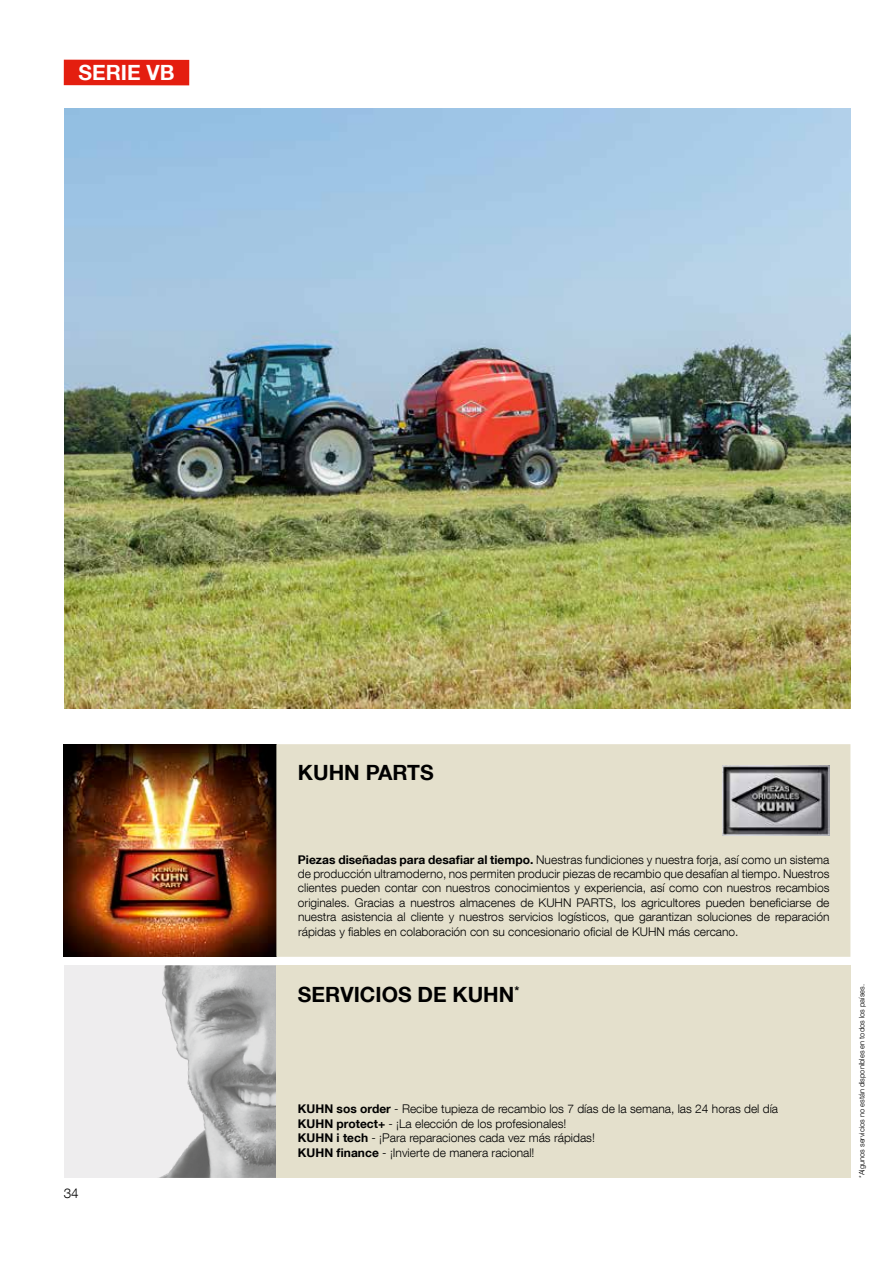
<style>
.page{position:relative;width:893px;height:1263px;background:#fff}
.page>*{position:absolute;margin:0;border:0;box-sizing:border-box;transform-origin:0 0}
.t1{font:700 21px "Helvetica Neue LT Com";color:#000}
.t2{font:700 21px "Helvetica Neue LT Com";color:#fff}
.t3{font:300 13.5px "Helvetica Neue LT Com";color:#000}
.t4{font:300 12px/14.4px "Helvetica Neue LT Com";color:#000;text-align:justify}
.t5{font:300 7.5px "Helvetica Neue LT Com";color:#000}
.s1{font-weight:700}
</style>
<div class="page">
<img style="left:64px;top:744px;width:212px;height:213px">
<div style="left:64px;top:965px;width:212px;height:213px;background:#eeedee"></div>
<img style="left:159px;top:965px;width:117px;height:213px">
<div style="left:276px;top:744px;width:574px;height:213px;background:#e4e0cc"></div>
<div style="left:276px;top:965px;width:574px;height:213px;background:#e4e0cc"></div>
<img style="left:64px;top:108px;width:787px;height:600px">
<div style="left:64px;top:60px;width:125px;height:25px;background:#e41e0f"></div>
<img style="left:722px;top:765px;width:107px;height:70px">
<h1 class="t2" style="left:78px;top:59px;width:98px">SERIE VB</h1>
<p class="t3" style="left:64px;top:1185px;width:16px">34</p>
<h1 class="t1" style="left:298px;top:760px;width:137px">KUHN PARTS</h1>
<p class="t4" style="left:298px;top:852px;width:533px"><span class="s1">Piezas diseñadas para desafiar al tiempo.</span> Nuestras fundiciones y nuestra forja, así como un sistema de producción ultramoderno, nos permiten producir piezas de recambio que desafían al tiempo. Nuestros clientes pueden contar con nuestros conocimientos y experiencia, así como con nuestros recambios originales. Gracias a nuestros almacenes de KUHN PARTS, los agricultores pueden beneficiarse de nuestra asistencia al cliente y nuestros servicios logísticos, que garantizan soluciones de reparación rápidas y fiables en colaboración con su concesionario oficial de KUHN más cercano.</p>
<h1 class="t1" style="left:298px;top:981px;width:223px">SERVICIOS DE KUHN<sup>*</sup></h1>
<p class="t4" style="left:298px;top:1102px;width:482px;text-align:left"><span class="s1">KUHN sos order</span> - Recibe tupieza de recambio los 7 días de la semana, las 24 horas del día <span class="s1">KUHN protect+</span> - ¡La elección de los profesionales!<br><span class="s1">KUHN i tech</span> - ¡Para reparaciones cada vez más rápidas!<br><span class="s1">KUHN finance</span> - ¡Invierte de manera racional!</p>
<p class="t5" style="left:857px;top:1178px;width:195px;rotate:-90deg">*Algunos servicios no están disponibles en todos los países.</p>
</div>
